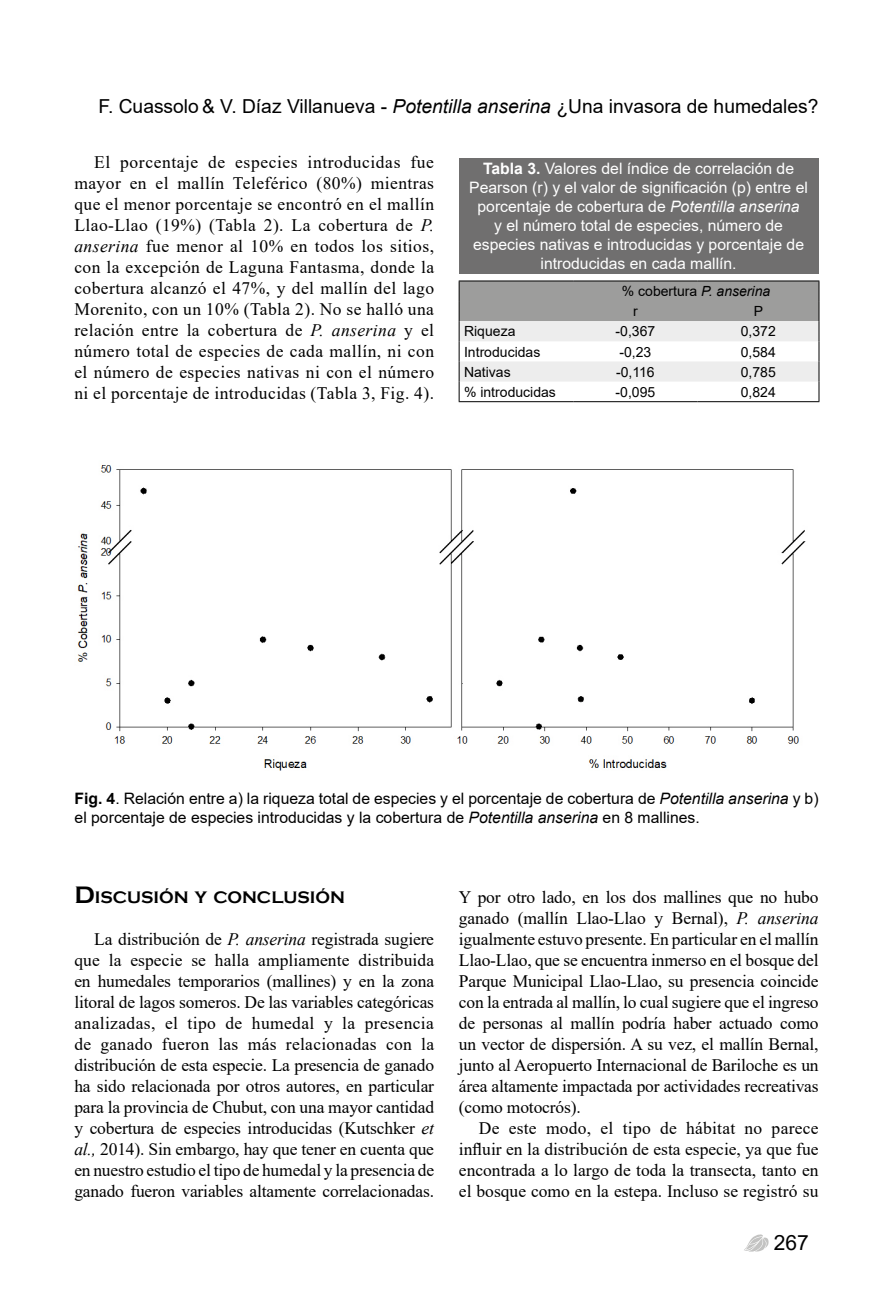
<style>
.page{position:relative;width:893px;height:1290px;background:#fff}
.page>*{position:absolute;margin:0;border:0;box-sizing:border-box;transform-origin:0 0}
.t1{font:21px "Arial";color:#000}
.t2{font:19.25px "Arial";color:#000}
.t3{font:17.5px/21px "Times New Roman";letter-spacing:-.01em;color:#000;text-align:justify}
.t4{font:700 17.15px "Copperplate Gothic";color:#000}
.t5{font:15.75px/18.9px "Arial";color:#fff;text-align:center}
.t6{font:15.75px/18.9px "Arial";color:#000}
.t7{font:14px/20.1px "Arial";color:#000}
.s1{font-style:italic}
.s2{font-weight:700}
.s3{font-size:24.5px}
</style>
<div class="page">
<svg style="left:744px;top:1234px;width:24px;height:17px"></svg>
<img style="left:77px;top:465px;width:729px;height:306px">
<div style="left:459px;top:158px;width:359px;height:116px;background:#706f6f"></div>
<hr style="left:459px;top:280px;width:114px;height:1px;background:#000">
<hr style="left:573px;top:280px;width:125px;height:1px;background:#000">
<hr style="left:698px;top:280px;width:121px;height:1px;background:#000">
<hr style="left:459px;top:401px;width:114px;height:1px;background:#000">
<hr style="left:573px;top:401px;width:125px;height:1px;background:#000">
<hr style="left:698px;top:401px;width:121px;height:1px;background:#000">
<svg style="left:459px;top:281px;width:360px;height:120px"></svg>
<p class="t2" style="left:98px;top:93px;width:722px">F. Cuassolo &amp; V. Díaz Villanueva - <span class="s1">Potentilla anserina</span> ¿Una invasora de humedales?</p>
<p class="t3" style="left:74px;top:151px;width:361px;text-indent:20px">El porcentaje de especies introducidas fue mayor en el mallín Teleférico (80%) mientras que el menor porcentaje se encontró en el mallín Llao-Llao (19%) (Tabla 2). La cobertura de <span class="s1">P. anserina</span> fue menor al 10% en todos los sitios, con la excepción de Laguna Fantasma, donde la cobertura alcanzó el 47%, y del mallín del lago Morenito, con un 10% (Tabla 2). No se halló una relación entre la cobertura de <span class="s1">P. anserina</span> y el número total de especies de cada mallín, ni con el número de especies nativas ni con el número ni el porcentaje de introducidas (Tabla 3, Fig. 4).</p>
<p class="t5" style="left:469px;top:159px;width:340px"><span class="s2">Tabla 3.</span> Valores del índice de correlación de Pearson (r) y el valor de significación (p) entre el porcentaje de cobertura de <span class="s1">Potentilla anserina<br></span>y el número total de especies, número de especies nativas e introducidas y porcentaje de introducidas en cada mallín.</p>
<p class="t7" style="left:633px;top:281px;width:139px;text-indent:-11px">% cobertura <span class="s1">P. anserina </span>r</p>
<p class="t7" style="left:754px;top:301px;width:11px">P</p>
<p class="t7" style="left:464px;top:321px;width:53px">Riqueza</p>
<p class="t7" style="left:616px;top:321px;width:41px">-0,367</p>
<p class="t7" style="left:741px;top:321px;width:37px">0,372</p>
<p class="t7" style="left:464px;top:341px;width:78px">Introducidas</p>
<p class="t7" style="left:619px;top:341px;width:33px">-0,23</p>
<p class="t7" style="left:741px;top:341px;width:37px">0,584</p>
<p class="t7" style="left:464px;top:361px;width:48px">Nativas</p>
<p class="t7" style="left:616px;top:361px;width:40px">-0,116</p>
<p class="t7" style="left:741px;top:361px;width:37px">0,785</p>
<p class="t7" style="left:464px;top:382px;width:93px">% introducidas</p>
<p class="t7" style="left:616px;top:382px;width:41px">-0,095</p>
<p class="t7" style="left:741px;top:382px;width:37px">0,824</p>
<p class="t6" style="left:75px;top:789px;width:745px"><span class="s2">Fig. 4</span>. Relación entre a) la riqueza total de especies y el porcentaje de cobertura de <span class="s1">Potentilla anserina</span> y b) el porcentaje de especies introducidas y la cobertura de <span class="s1">Potentilla anserina</span> en 8 mallines.</p>
<p class="t4" style="left:74px;top:888px;width:272px"><span class="s3">D</span>ISCUSIÓN Y CONCLUSIÓN</p>
<p class="t3" style="left:74px;top:928px;width:361px;text-indent:20px">La distribución de <span class="s1">P. anserina</span> registrada sugiere que la especie se halla ampliamente distribuida en humedales temporarios (mallines) y en la zona litoral de lagos someros. De las variables categóricas analizadas, el tipo de humedal y la presencia de ganado fueron las más relacionadas con la distribución de esta especie. La presencia de ganado ha sido relacionada por otros autores, en particular para la provincia de Chubut, con una mayor cantidad y cobertura de especies introducidas (Kutschker <span class="s1">et al.,</span> 2014). Sin embargo, hay que tener en cuenta que en nuestro estudio el tipo de humedal y la presencia de ganado fueron variables altamente correlacionadas.</p>
<p class="t3" style="left:459px;top:886px;width:361px">Y por otro lado, en los dos mallines que no hubo ganado (mallín Llao-Llao y Bernal), <span class="s1">P. anserina </span>igualmente estuvo presente. En particular en el mallín Llao-Llao, que se encuentra inmerso en el bosque del Parque Municipal Llao-Llao, su presencia coincide con la entrada al mallín, lo cual sugiere que el ingreso de personas al mallín podría haber actuado como un vector de dispersión. A su vez, el mallín Bernal, junto al Aeropuerto Internacional de Bariloche es un área altamente impactada por actividades recreativas (como motocrós).</p>
<p class="t3" style="left:459px;top:1117px;width:361px;text-indent:20px">De este modo, el tipo de hábitat no parece influir en la distribución de esta especie, ya que fue encontrada a lo largo de toda la transecta, tanto en el bosque como en la estepa. Incluso se registró su</p>
<p class="t1" style="left:774px;top:1228px;width:37px">267</p>
</div>
